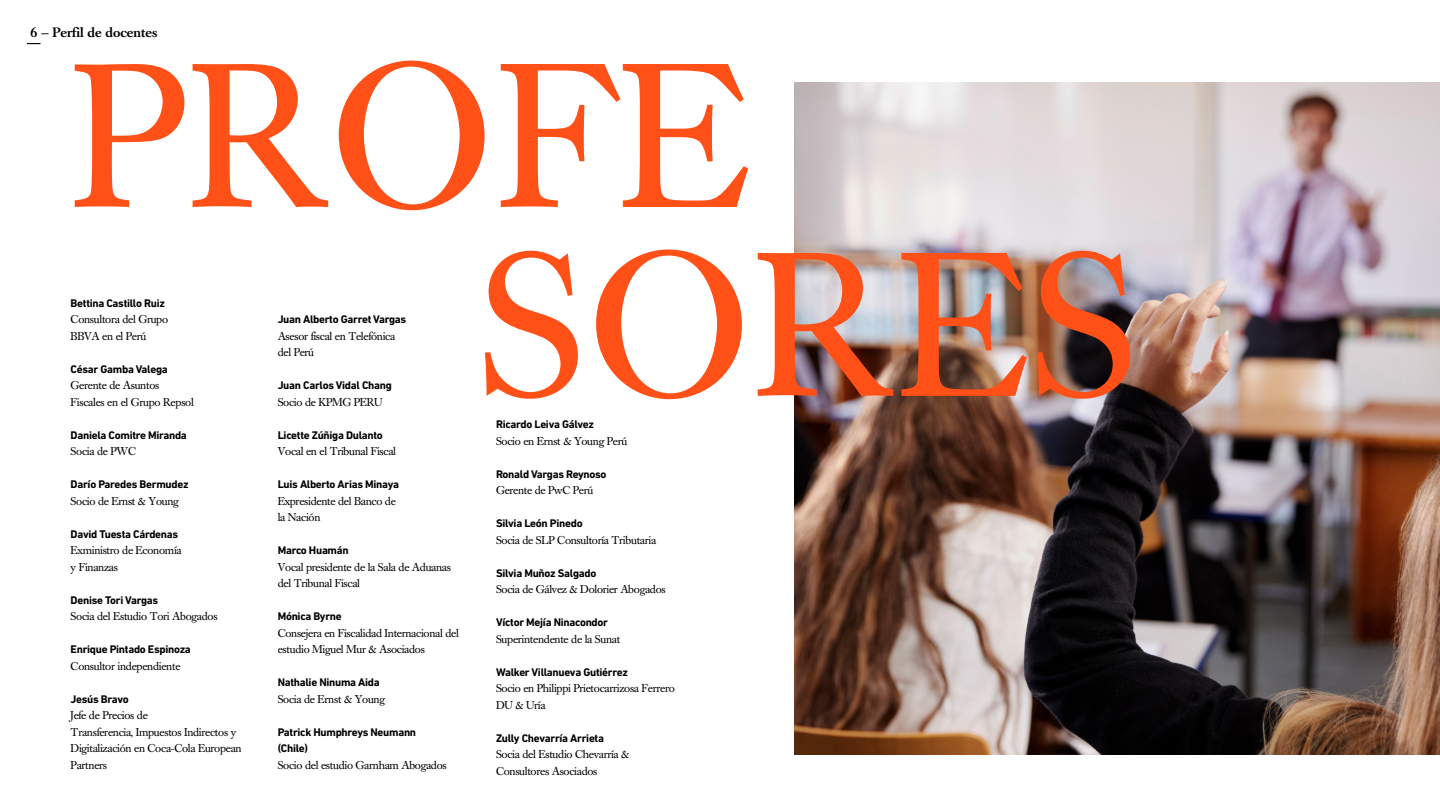
<style>
.page{position:relative;width:1440px;height:810px;background:#fff}
.page>*{position:absolute;margin:0;border:0;box-sizing:border-box;transform-origin:0 0}
.t1{font:202.5px/188.9px "Caslon Book BE";letter-spacing:.02em;color:#ff5117}
.t2{font:500 13.5px "Caslon Book BE";color:#000}
.t3{font:11.25px/16.5px "Caslon Book BE";letter-spacing:-.025em;color:#000}
.t4{font:700 11.25px/16.5px "DIN Next LT Pro";letter-spacing:-.025em;color:#000}
</style>
<div class="page">
<img style="left:794px;top:83px;width:646px;height:671px">
<svg style="left:27px;top:43px;width:13px;height:1px"></svg>
<p class="t2" style="left:31px;top:25px;width:128px">6 — Perfil de docentes</p>
<h1 class="t1" style="left:480px;top:48px;width:659px;text-indent:-409px">PROFE<br>SORES</h1>
<p class="t4" style="left:71px;top:294px;width:96px">Bettina Castillo Ruiz</p>
<p class="t3" style="left:71px;top:311px;width:99px">Consultora del Grupo<br>BBVA en el Perú</p>
<p class="t4" style="left:71px;top:360px;width:99px">César Gamba Valega</p>
<p class="t3" style="left:71px;top:377px;width:125px">Gerente de Asuntos<br>Fiscales en el Grupo Repsol</p>
<p class="t4" style="left:71px;top:426px;width:118px">Daniela Comitre Miranda</p>
<p class="t3" style="left:71px;top:443px;width:67px">Socia de PWC</p>
<p class="t4" style="left:71px;top:476px;width:119px">Darío Paredes Bermudez</p>
<p class="t3" style="left:71px;top:493px;width:110px">Socio de Ernst &amp; Young</p>
<p class="t4" style="left:71px;top:525px;width:109px">David Tuesta Cárdenas</p>
<p class="t3" style="left:71px;top:542px;width:113px">Exministro de Economía y Finanzas</p>
<p class="t4" style="left:71px;top:592px;width:89px">Denise Tori Vargas</p>
<p class="t3" style="left:71px;top:608px;width:148px">Socia del Estudio Tori Abogados</p>
<p class="t4" style="left:71px;top:641px;width:122px">Enrique Pintado Espinoza</p>
<p class="t3" style="left:71px;top:658px;width:111px">Consultor independiente</p>
<p class="t4" style="left:71px;top:691px;width:59px">Jesús Bravo</p>
<p class="t3" style="left:71px;top:707px;width:173px">Jefe de Precios de<br>Transferencia, Impuestos Indirectos y<br>Digitalización en Coca-Cola European<br>Partners</p>
<p class="t4" style="left:278px;top:311px;width:130px">Juan Alberto Garret Vargas</p>
<p class="t3" style="left:278px;top:328px;width:119px">Asesor fiscal en Telefónica del Perú</p>
<p class="t4" style="left:278px;top:377px;width:116px">Juan Carlos Vidal Chang</p>
<p class="t3" style="left:278px;top:394px;width:106px">Socio de KPMG PERU</p>
<p class="t4" style="left:278px;top:427px;width:107px">Licette Zúñiga Dulanto</p>
<p class="t3" style="left:278px;top:443px;width:120px">Vocal en el Tribunal Fiscal</p>
<p class="t4" style="left:278px;top:476px;width:123px">Luis Alberto Arias Minaya</p>
<p class="t3" style="left:278px;top:493px;width:120px">Expresidente del Banco de la Nación</p>
<p class="t4" style="left:278px;top:542px;width:73px">Marco Huamán</p>
<p class="t3" style="left:278px;top:559px;width:175px">Vocal presidente de la Sala de Aduanas del Tribunal Fiscal</p>
<p class="t4" style="left:278px;top:608px;width:66px">Mónica Byrne</p>
<p class="t3" style="left:278px;top:625px;width:183px">Consejera en Fiscalidad Internacional del estudio Miguel Mur &amp; Asociados</p>
<p class="t4" style="left:278px;top:674px;width:104px">Nathalie Ninuma Aida</p>
<p class="t3" style="left:278px;top:691px;width:109px">Socia de Ernst &amp; Young</p>
<p class="t4" style="left:278px;top:724px;width:140px">Patrick Humphreys Neumann (Chile)</p>
<p class="t3" style="left:278px;top:757px;width:171px">Socio del estudio Garnham Abogados</p>
<p class="t4" style="left:496px;top:416px;width:100px">Ricardo Leiva Gálvez</p>
<p class="t3" style="left:496px;top:433px;width:133px">Socio en Ernst &amp; Young Perú</p>
<p class="t4" style="left:496px;top:466px;width:112px">Ronald Vargas Reynoso</p>
<p class="t3" style="left:496px;top:482px;width:99px">Gerente de PwC Perú</p>
<p class="t4" style="left:496px;top:515px;width:88px">Silvia León Pinedo</p>
<p class="t3" style="left:496px;top:532px;width:162px">Socia de SLP Consultoría Tributaria</p>
<p class="t4" style="left:496px;top:565px;width:102px">Silvia Muñoz Salgado</p>
<p class="t3" style="left:496px;top:581px;width:171px">Socia de Gálvez &amp; Dolorier Abogados</p>
<p class="t4" style="left:496px;top:614px;width:114px">Víctor Mejía Ninacondor</p>
<p class="t3" style="left:496px;top:631px;width:126px">Superintendente de la Sunat</p>
<p class="t4" style="left:496px;top:664px;width:133px">Walker Villanueva Gutiérrez</p>
<p class="t3" style="left:496px;top:680px;width:180px">Socio en Philippi Prietocarrizosa Ferrero<br>DU &amp; Uría</p>
<p class="t4" style="left:496px;top:730px;width:109px">Zully Chevarría Arrieta</p>
<p class="t3" style="left:496px;top:746px;width:135px">Socia del Estudio Chevarría &amp;<br>Consultores Asociados</p>
</div>
